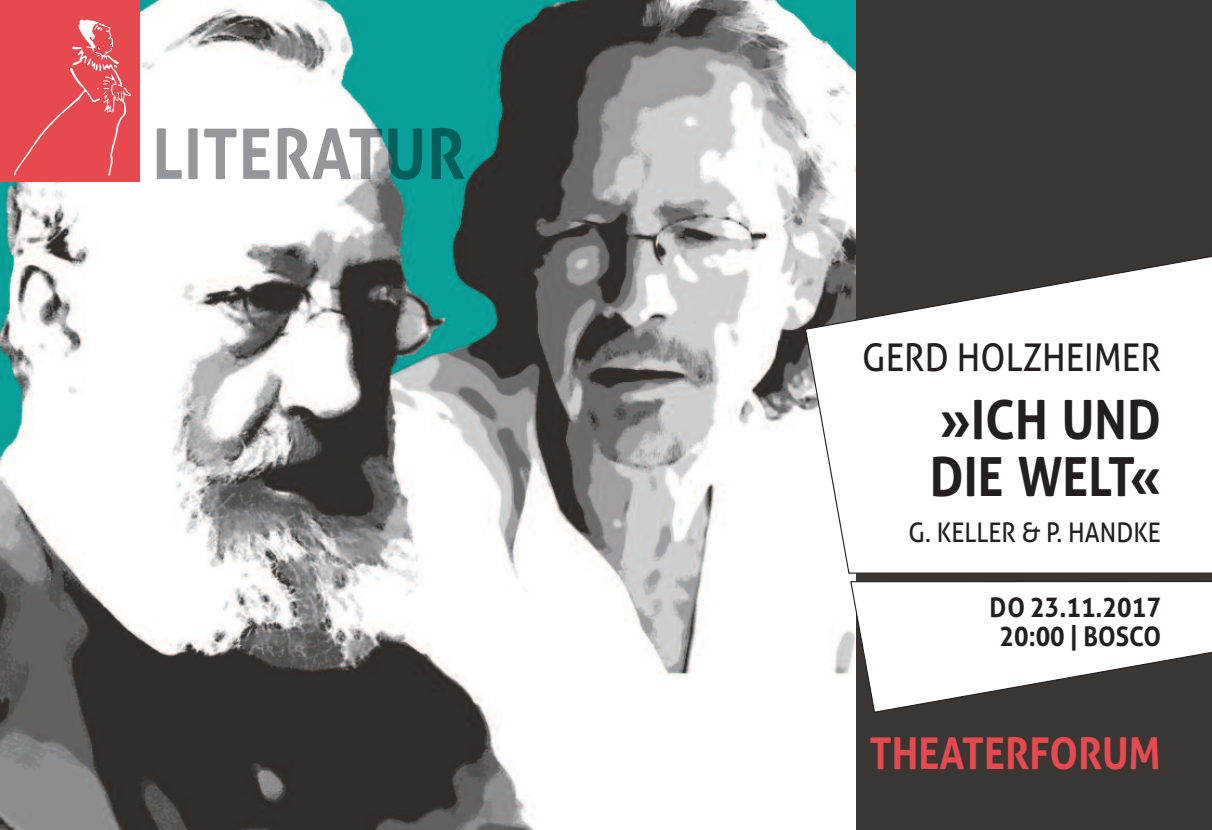
<style>
.page{position:relative;width:1212px;height:830px;background:#fff}
.page>*{position:absolute;margin:0;border:0;box-sizing:border-box;transform-origin:0 0}
.t1{font:700 54px/56.2px "Aller";color:#231f20;scale:.9 1}
.t2{font:700 43.88px "Aller";color:#e64a4e;scale:.9 1}
.t3{font:38.25px "Aller";color:#231f20;scale:.9 1}
.t4{font:700 27px/29.2px "Aller";color:#231f20;text-align:center;scale:.9 1}
.t5{font:27px "Aller";color:#231f20;scale:.9 1}
</style>
<div class="page">
<div style="left:849px;top:0;width:363px;height:829px;background:#393633"></div>
<img style="left:0;top:0;width:855px;height:829px">
<img style="left:157px;top:128px;width:308px;height:52px">
<div style="left:0;top:0;width:140px;height:181px;background:#e64a4e"></div>
<svg style="left:14px;top:19px;width:117px;height:157px"></svg>
<svg style="left:850px;top:580px;width:362px;height:132px"></svg>
<svg style="left:805px;top:252px;width:407px;height:321px"></svg>
<h3 class="t3" style="left:862px;top:335px;width:333px">GERD HOLZHEIMER</h3>
<h1 class="t1" style="left:930px;top:392px;width:258px">»ICH UND<br>DIE WELT«</h1>
<p class="t5" style="left:909px;top:516px;width:282px">G. KELLER &amp; P. HANDKE</p>
<p class="t4" style="left:989px;top:592px;width:192px">DO 23.11.2017<br>20:00 | BOSCO</p>
<h2 class="t2" style="left:869px;top:727px;width:325px">THEATERfORUm</h2>
</div>
